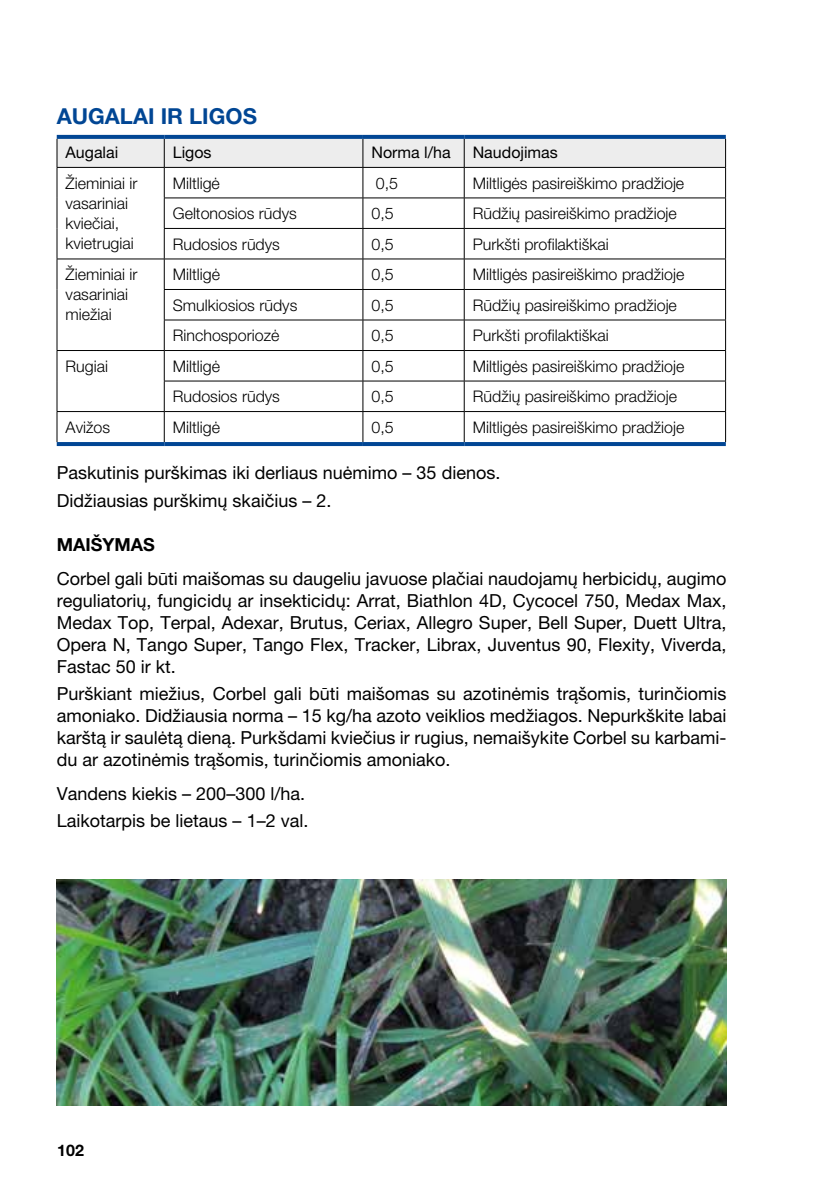
<style>
.page{position:relative;width:840px;height:1191px;background:#fff}
.page>*{position:absolute;margin:0;border:0;box-sizing:border-box;transform-origin:0 0}
.t1{font:700 22px "Helvetica Neue CEU";color:#014694}
.t2{font:18px/22px "Helvetica Neue CEU";color:#000}
.t3{font:700 18px "Helvetica Neue CEU";color:#000}
.t4{font:300 16px/20px "Helvetica Neue CEU";color:#000}
.t5{font:16px "Helvetica Neue CEU";color:#000}
.t6{font:700 16px "Helvetica Neue CEU";color:#000}
</style>
<div class="page">
<hr style="left:463px;top:290px;width:1px;height:30px;background:#000">
<hr style="left:463px;top:320px;width:1px;height:30px;background:#000">
<hr style="left:164px;top:168px;width:1px;height:30px;background:#000">
<hr style="left:362px;top:168px;width:1px;height:30px;background:#000">
<hr style="left:463px;top:168px;width:1px;height:30px;background:#000">
<hr style="left:164px;top:198px;width:1px;height:30px;background:#000">
<hr style="left:363px;top:198px;width:101px;height:1px;background:#000">
<hr style="left:362px;top:198px;width:1px;height:30px;background:#000">
<hr style="left:464px;top:198px;width:261px;height:1px;background:#000">
<hr style="left:463px;top:198px;width:1px;height:30px;background:#000">
<hr style="left:164px;top:229px;width:1px;height:30px;background:#000">
<hr style="left:363px;top:228px;width:101px;height:1px;background:#000">
<hr style="left:362px;top:229px;width:1px;height:30px;background:#000">
<hr style="left:464px;top:228px;width:261px;height:1px;background:#000">
<hr style="left:463px;top:229px;width:1px;height:30px;background:#000">
<hr style="left:363px;top:259px;width:101px;height:1px;background:#000">
<hr style="left:464px;top:259px;width:261px;height:1px;background:#000">
<hr style="left:463px;top:259px;width:1px;height:30px;background:#000">
<hr style="left:164px;top:289px;width:199px;height:1px;background:#000">
<hr style="left:363px;top:289px;width:101px;height:1px;background:#000">
<hr style="left:464px;top:289px;width:261px;height:1px;background:#000">
<hr style="left:363px;top:320px;width:101px;height:1px;background:#000">
<hr style="left:464px;top:320px;width:261px;height:1px;background:#000">
<hr style="left:164px;top:351px;width:1px;height:30px;background:#000">
<hr style="left:363px;top:350px;width:101px;height:1px;background:#000">
<hr style="left:362px;top:351px;width:1px;height:30px;background:#000">
<hr style="left:464px;top:350px;width:261px;height:1px;background:#000">
<hr style="left:463px;top:351px;width:1px;height:30px;background:#000">
<hr style="left:164px;top:381px;width:199px;height:1px;background:#000">
<hr style="left:164px;top:381px;width:1px;height:30px;background:#000">
<hr style="left:363px;top:381px;width:101px;height:1px;background:#000">
<hr style="left:362px;top:381px;width:1px;height:30px;background:#000">
<hr style="left:464px;top:381px;width:261px;height:1px;background:#000">
<hr style="left:463px;top:381px;width:1px;height:30px;background:#000">
<hr style="left:164px;top:412px;width:1px;height:30px;background:#000">
<hr style="left:362px;top:412px;width:1px;height:30px;background:#000">
<hr style="left:463px;top:412px;width:1px;height:30px;background:#000">
<hr style="left:57px;top:259px;width:107px;height:1px;background:#000">
<hr style="left:57px;top:350px;width:107px;height:1px;background:#000">
<hr style="left:164px;top:198px;width:199px;height:1px;background:#000">
<hr style="left:164px;top:228px;width:199px;height:1px;background:#000">
<hr style="left:164px;top:259px;width:199px;height:1px;background:#000">
<hr style="left:164px;top:259px;width:1px;height:30px;background:#000">
<hr style="left:362px;top:259px;width:1px;height:30px;background:#000">
<hr style="left:164px;top:290px;width:1px;height:30px;background:#000">
<hr style="left:362px;top:290px;width:1px;height:30px;background:#000">
<hr style="left:164px;top:320px;width:199px;height:1px;background:#000">
<hr style="left:164px;top:320px;width:1px;height:30px;background:#000">
<hr style="left:362px;top:320px;width:1px;height:30px;background:#000">
<hr style="left:164px;top:350px;width:199px;height:1px;background:#000">
<hr style="left:57px;top:168px;width:1px;height:30px;background:#000">
<hr style="left:724px;top:168px;width:1px;height:30px;background:#000">
<hr style="left:57px;top:198px;width:1px;height:30px;background:#000">
<hr style="left:724px;top:198px;width:1px;height:30px;background:#000">
<hr style="left:57px;top:228px;width:1px;height:31px;background:#000">
<hr style="left:724px;top:229px;width:1px;height:30px;background:#000">
<hr style="left:57px;top:259px;width:1px;height:30px;background:#000">
<hr style="left:724px;top:259px;width:1px;height:30px;background:#000">
<hr style="left:57px;top:289px;width:1px;height:31px;background:#000">
<hr style="left:724px;top:290px;width:1px;height:30px;background:#000">
<hr style="left:57px;top:320px;width:1px;height:30px;background:#000">
<hr style="left:724px;top:320px;width:1px;height:30px;background:#000">
<hr style="left:57px;top:351px;width:1px;height:30px;background:#000">
<hr style="left:724px;top:351px;width:1px;height:30px;background:#000">
<hr style="left:57px;top:381px;width:1px;height:30px;background:#000">
<hr style="left:724px;top:381px;width:1px;height:30px;background:#000">
<hr style="left:57px;top:135px;width:107px;height:4px;background:#014694">
<hr style="left:164px;top:135px;width:199px;height:4px;background:#014694">
<hr style="left:363px;top:135px;width:101px;height:4px;background:#014694">
<hr style="left:464px;top:135px;width:261px;height:4px;background:#014694">
<svg style="left:57px;top:137px;width:668px;height:30px"></svg>
<hr style="left:57px;top:167px;width:107px;height:1px;background:#000">
<hr style="left:164px;top:167px;width:199px;height:1px;background:#000">
<hr style="left:363px;top:167px;width:101px;height:1px;background:#000">
<hr style="left:464px;top:167px;width:261px;height:1px;background:#000">
<hr style="left:57px;top:411px;width:107px;height:1px;background:#000">
<hr style="left:57px;top:412px;width:1px;height:30px;background:#000">
<hr style="left:164px;top:411px;width:199px;height:1px;background:#000">
<hr style="left:363px;top:411px;width:101px;height:1px;background:#000">
<hr style="left:464px;top:411px;width:261px;height:1px;background:#000">
<hr style="left:724px;top:412px;width:1px;height:30px;background:#000">
<hr style="left:57px;top:442px;width:107px;height:4px;background:#014694">
<hr style="left:164px;top:442px;width:199px;height:4px;background:#014694">
<hr style="left:363px;top:442px;width:101px;height:4px;background:#014694">
<hr style="left:464px;top:442px;width:261px;height:4px;background:#014694">
<img style="left:57px;top:879px;width:669px;height:227px">
<p class="t1" style="left:57px;top:102px;width:201px">AUGALAI IR LIGOS</p>
<p class="t5" style="left:65px;top:143px;width:54px">Augalai</p>
<p class="t5" style="left:173px;top:143px;width:40px">Ligos</p>
<p class="t5" style="left:371px;top:143px;width:81px">Norma l/ha</p>
<p class="t5" style="left:472px;top:143px;width:87px">Naudojimas</p>
<p class="t4" style="left:65px;top:172px;width:73px">Žieminiai ir vasariniai kviečiai, kvietrugiai</p>
<p class="t4" style="left:173px;top:172px;width:49px">Miltligė</p>
<p class="t4" style="left:375px;top:172px;width:24px">0,5</p>
<p class="t4" style="left:472px;top:172px;width:213px">Miltligės pasireiškimo pradžioje</p>
<p class="t4" style="left:173px;top:203px;width:125px">Geltonosios rūdys</p>
<p class="t4" style="left:371px;top:203px;width:24px">0,5</p>
<p class="t4" style="left:472px;top:203px;width:205px">Rūdžių pasireiškimo pradžioje</p>
<p class="t4" style="left:173px;top:233px;width:108px">Rudosios rūdys</p>
<p class="t4" style="left:371px;top:233px;width:24px">0,5</p>
<p class="t4" style="left:472px;top:233px;width:137px">Purkšti profilaktiškai</p>
<p class="t4" style="left:66px;top:264px;width:73px">Žieminiai ir vasariniai miežiai</p>
<p class="t4" style="left:173px;top:264px;width:49px">Miltligė</p>
<p class="t4" style="left:371px;top:264px;width:24px">0,5</p>
<p class="t4" style="left:472px;top:264px;width:213px">Miltligės pasireiškimo pradžioje</p>
<p class="t4" style="left:173px;top:294px;width:126px">Smulkiosios rūdys</p>
<p class="t4" style="left:371px;top:294px;width:24px">0,5</p>
<p class="t4" style="left:472px;top:294px;width:205px">Rūdžių pasireiškimo pradžioje</p>
<p class="t4" style="left:173px;top:325px;width:108px">Rinchosporiozė</p>
<p class="t4" style="left:371px;top:325px;width:24px">0,5</p>
<p class="t4" style="left:472px;top:325px;width:137px">Purkšti profilaktiškai</p>
<p class="t4" style="left:66px;top:356px;width:44px">Rugiai</p>
<p class="t4" style="left:173px;top:356px;width:49px">Miltligė</p>
<p class="t4" style="left:371px;top:356px;width:24px">0,5</p>
<p class="t4" style="left:472px;top:356px;width:213px">Miltligės pasireiškimo pradžioje</p>
<p class="t4" style="left:173px;top:386px;width:108px">Rudosios rūdys</p>
<p class="t4" style="left:371px;top:386px;width:24px">0,5</p>
<p class="t4" style="left:472px;top:386px;width:205px">Rūdžių pasireiškimo pradžioje</p>
<p class="t4" style="left:66px;top:417px;width:46px">Avižos</p>
<p class="t4" style="left:173px;top:417px;width:49px">Miltligė</p>
<p class="t4" style="left:371px;top:417px;width:24px">0,5</p>
<p class="t4" style="left:472px;top:417px;width:213px">Miltligės pasireiškimo pradžioje</p>
<p class="t2" style="left:57px;top:459px;width:445px;line-height:27.6px">Paskutinis purškimas iki derliaus nuėmimo – 35 dienos.<br>Didžiausias purškimų skaičius – 2.</p>
<p class="t3" style="left:57px;top:534px;width:99px">MAIŠYMAS</p>
<p class="t2" style="left:57px;top:567px;width:671px;text-align:justify">Corbel gali būti maišomas su daugeliu javuose plačiai naudojamų herbicidų, augimo reguliatorių, fungicidų ar insekticidų: Arrat, Biathlon 4D, Cycocel 750, Medax Max, Medax Top, Terpal, Adexar, Brutus, Ceriax, Allegro Super, Bell Super, Duett Ultra, Opera N, Tango Super, Tango Flex, Tracker, Librax, Juventus 90, Flexity, Viverda, Fastac 50 ir kt.</p>
<p class="t2" style="left:57px;top:682px;width:671px;text-align:justify">Purškiant miežius, Corbel gali būti maišomas su azotinėmis trąšomis, turinčiomis amoniako. Didžiausia norma – 15 kg/ha azoto veiklios medžiagos. Nepurkškite labai karštą ir saulėtą dieną. Purkšdami kviečius ir rugius, nemaišykite Corbel su karbami&shy;du ar azotinėmis trąšomis, turinčiomis amoniako.</p>
<p class="t2" style="left:57px;top:779px;width:253px;line-height:27.6px">Vandens kiekis – 200–300 l/ha.<br>Laikotarpis be lietaus – 1–2 val.</p>
<p class="t6" style="left:57px;top:1140px;width:28px">102</p>
</div>
